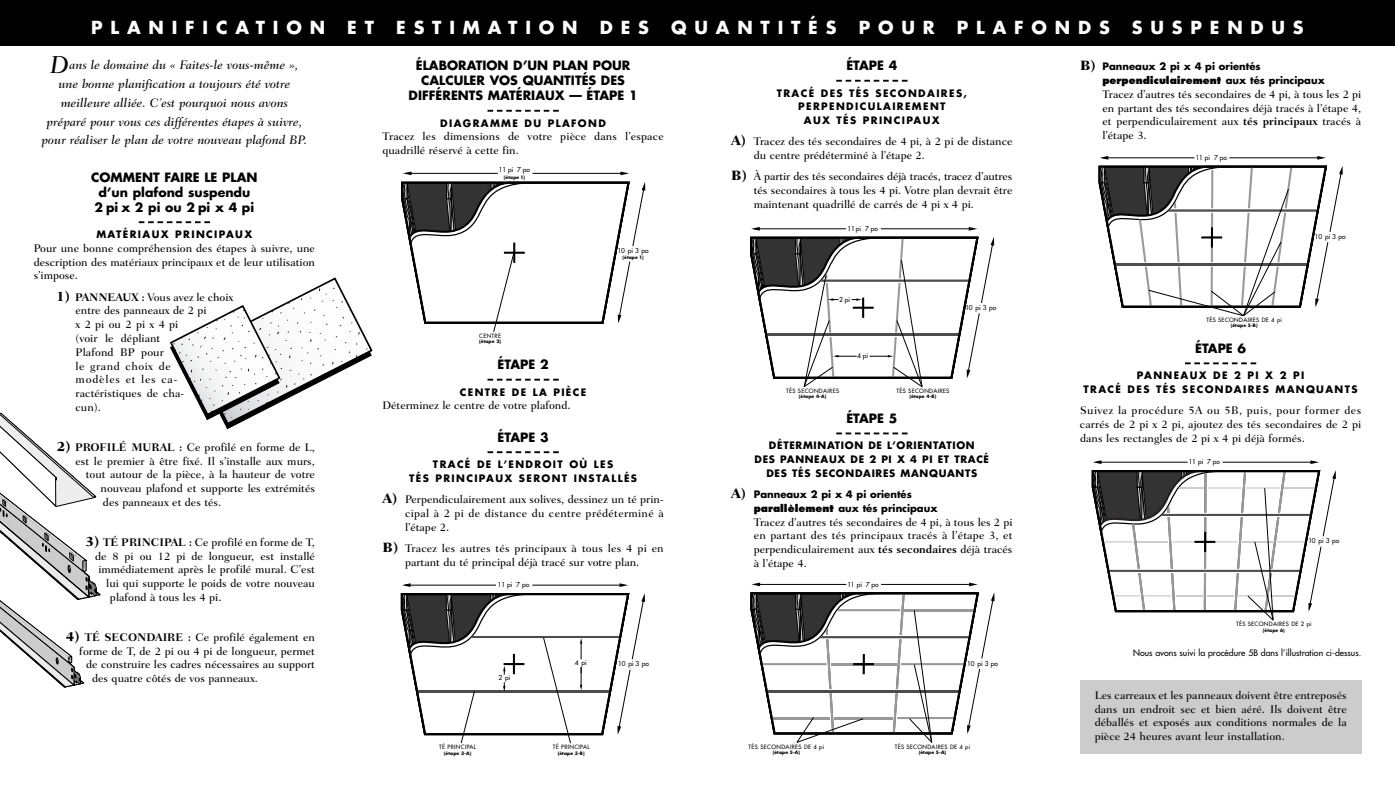
<style>
.page{position:relative;width:1395px;height:788px;background:#fff}
.page>*{position:absolute;margin:0;border:0;box-sizing:border-box;transform-origin:0 0}
.t1{font:700 17.5px "Futura";letter-spacing:.445em;color:#fff}
.t2{font:italic 500 12.5px/18.8px "Fairfield LH";color:#000;text-align:center}
.t3{font:700 12.5px/15px "Futura";color:#000;text-align:center}
.t4{font:500 11.25px/13.8px "Fairfield LH";color:#000;text-align:justify}
.t5{font:700 10px/13.8px "Futura";letter-spacing:.135em;color:#000;text-align:center}
.t6{font:700 10px/13.8px "Futura";color:#000}
.t7{font:700 10px/13.8px "Futura";letter-spacing:.07em;color:#000;text-align:center}
.t8{font:8.75px "Futura";color:#000}
.t9{font:6.62px "Futura";color:#000}
.t10{font:5.75px "Futura";letter-spacing:.06em;color:#000}
.t11{font:700 4.5px "Futura";letter-spacing:.02em;color:#000}
.s1{font-size:25px}
.s2{font-weight:800;font-size:13.75px}
.s3{font-weight:700}
.s4{font-family:"Fairfield LH";font-weight:800;font-size:13.75px}
.s5{font-weight:800}
</style>
<div class="page">
<svg style="left:1091px;top:460px;width:245px;height:160px"></svg>
<div style="left:1080px;top:680px;width:281px;height:74px;background:#ccc"></div>
<div style="left:0;top:0;width:1395px;height:45px;background:#000"></div>
<svg style="left:139px;top:221px;width:71px;height:2px"></svg>
<svg style="left:0;top:412px;width:100px;height:275px"></svg>
<svg style="left:169px;top:277px;width:204px;height:153px"></svg>
<svg style="left:488px;top:110px;width:71px;height:2px"></svg>
<svg style="left:488px;top:378px;width:71px;height:2px"></svg>
<svg style="left:488px;top:451px;width:71px;height:2px"></svg>
<svg style="left:836px;top:80px;width:72px;height:2px"></svg>
<svg style="left:836px;top:432px;width:72px;height:2px"></svg>
<svg style="left:1185px;top:362px;width:71px;height:2px"></svg>
<svg style="left:401px;top:171px;width:244px;height:161px"></svg>
<svg style="left:400px;top:583px;width:245px;height:160px"></svg>
<hr style="left:513px;top:653px;width:2px;height:21px;background:#000">
<hr style="left:504px;top:663px;width:20px;height:2px;background:#000">
<svg style="left:750px;top:227px;width:244px;height:160px"></svg>
<svg style="left:1098px;top:156px;width:245px;height:160px"></svg>
<svg style="left:750px;top:582px;width:245px;height:161px"></svg>
<h1 class="t1" style="left:91px;top:19px;width:235px">PLANIFICATION</h1>
<h1 class="t1" style="left:347px;top:19px;width:28px">E T</h1>
<h1 class="t1" style="left:396px;top:19px;width:183px">ESTIMATION</h1>
<h1 class="t1" style="left:600px;top:19px;width:51px">DES</h1>
<h1 class="t1" style="left:671px;top:19px;width:167px">QUANTITÉS</h1>
<h1 class="t1" style="left:859px;top:19px;width:78px">POUR</h1>
<h1 class="t1" style="left:957px;top:19px;width:154px">PLAFONDS</h1>
<h1 class="t1" style="left:1132px;top:19px;width:173px">SUSPENDUS</h1>
<p class="t3" style="left:409px;top:59px;width:230px">ÉLABORATION D’UN PLAN POUR<br>CALCULER VOS QUANTITÉS DES<br>DIFFÉRENTS MATÉRIAUX — ÉTAPE 1</p>
<p class="t5" style="left:440px;top:117px;width:167px">DIAGRAMME DU PLAFOND</p>
<p class="t4" style="left:382px;top:131px;width:283px">Tracez les dimensions de votre pièce dans l’espace quadrillé réservé à cette fin.</p>
<p class="t2" style="left:41px;top:57px;width:267px"><span class="s1">D</span>ans le domaine du « Faites-le vous-même », une bonne planification a toujours été votre meilleure alliée. C’est pourquoi nous avons préparé pour vous ces différentes étapes à suivre, pour réaliser le plan de votre nouveau plafond BP.</p>
<p class="t3" style="left:91px;top:171px;width:168px">COMMENT FAIRE LE PLAN d’un plafond suspendu<br>2pix 2 pi ou 2pi x 4 pi</p>
<p class="t5" style="left:96px;top:228px;width:157px">MATÉRIAUX PRINCIPAUX</p>
<p class="t4" style="left:34px;top:242px;width:283px">Pour une bonne compréhension des étapes à suivre, une description des matériaux principaux et de leur utilisation s’impose.</p>
<p class="t4" style="left:76px;top:291px;width:159px;text-align:left;text-indent:-19px"><span class="s2">1)</span> <span class="s3">PANNEAUX :</span> Vous avez le choix entre des panneaux de 2 pi x2piou2pix4pi<br>(voir le dépliant<br>Plafond BP pour<br>le grand choix de<br>modèles et les ca&shy;ractéristiques de cha-<br>cun).</p>
<p class="t4" style="left:57px;top:441px;width:260px"><span class="s2">2)</span> <span class="s3">PROFILÉ MURAL :</span> Ce profilé en forme de L,</p>
<p class="t4" style="left:76px;top:455px;width:241px">est le premier à être fixé. Il s’installe aux murs,</p>
<p class="t4" style="left:86px;top:468px;width:231px">tout autour de la pièce, à la hauteur de votre</p>
<p class="t4" style="left:101px;top:482px;width:216px">nouveau plafond et supporte les extrémités</p>
<p class="t4" style="left:103px;top:496px;width:120px">des panneaux et des tés.</p>
<p class="t4" style="left:85px;top:536px;width:231px"><span class="s2">3)</span> <span class="s3">TÉ PRINCIPAL :</span> Ce profilé en forme de T,</p>
<p class="t4" style="left:95px;top:550px;width:221px">de 8 pi ou 12 pi de longueur, est installé</p>
<p class="t4" style="left:98px;top:563px;width:218px">immédiatement après le profilé mural. C’est</p>
<p class="t4" style="left:106px;top:577px;width:210px">lui qui supporte le poids de votre nouveau</p>
<p class="t4" style="left:110px;top:591px;width:113px">plafond à tous les 4 pi.</p>
<p class="t4" style="left:66px;top:631px;width:251px"><span class="s2">4)</span> <span class="s3">TÉ SECONDAIRE :</span> Ce profilé également en</p>
<p class="t4" style="left:79px;top:645px;width:237px">forme de T, de 2 pi ou 4 pi de longueur, permet</p>
<p class="t4" style="left:86px;top:658px;width:230px">de construire les cadres nécessaires au support</p>
<p class="t4" style="left:92px;top:672px;width:167px">des quatre côtés de vos panneaux.</p>
<p class="t3" style="left:846px;top:59px;width:52px">ÉTAPE 4</p>
<p class="t5" style="left:777px;top:87px;width:192px">TRACÉ DES TÉS SECONDAIRES,<br>PERPENDICULAIREMENT<br>AUX TÉS PRINCIPAUX</p>
<p class="t4" style="left:754px;top:136px;width:260px;text-indent:-23px"><span class="s2">A)</span> Tracez des tés secondaires de 4 pi, à 2 pi de distance du centre prédéterminé à l’étape 2.</p>
<p class="t4" style="left:754px;top:171px;width:260px;text-indent:-23px"><span class="s2">B)</span> À partir des tés secondaires déjà tracés, tracez d’autres tés secondaires à tous les 4 pi. Votre plan devrait être maintenant quadrillé de carrés de 4 pi x 4 pi.</p>
<p class="t6" style="left:1102px;top:61px;width:224px;text-indent:-22px"><span class="s4">B)</span> Panneaux 2 pi x 4 pi orientés <span class="s5">perpendiculairement</span> aux tés principaux</p>
<p class="t4" style="left:1102px;top:88px;width:260px">Tracez d’autres tés secondaires de 4 pi, à tous les 2 pi en partant des tés secondaires déjà tracés à l’étape 4, et perpendiculairement aux <span class="s3">tés principaux</span> tracés à l’étape 3.</p>
<p class="t9" style="left:1196px;top:154px;width:33px">11 pi 7 po</p>
<p class="t9" style="left:499px;top:166px;width:33px">11 pi 7 po</p>
<p class="t11" style="left:504px;top:175px;width:23px">(étape 1)</p>
<p class="t9" style="left:848px;top:225px;width:32px">11 pi 7 po</p>
<p class="t9" style="left:1315px;top:233px;width:32px">10 pi 3 po</p>
<p class="t9" style="left:618px;top:247px;width:32px">10 pi 3 po</p>
<p class="t11" style="left:623px;top:255px;width:23px">(étape 1)</p>
<p class="t9" style="left:839px;top:296px;width:13px">2 pi</p>
<p class="t9" style="left:965px;top:304px;width:32px">10 pi 3 po</p>
<p class="t10" style="left:1206px;top:317px;width:77px">TÉS SECONDAIRES DE 4 pi</p>
<p class="t11" style="left:1231px;top:323px;width:28px">(étape 5-B)</p>
<p class="t10" style="left:479px;top:333px;width:23px">CENTRE</p>
<p class="t11" style="left:479px;top:339px;width:23px">(étape 2)</p>
<p class="t3" style="left:1195px;top:342px;width:52px">ÉTAPE 6</p>
<p class="t5" style="left:1084px;top:369px;width:276px">PANNEAUX DE 2 PI X 2 PI<br>TRACÉ DES TÉS SECONDAIRES MANQUANTS</p>
<p class="t4" style="left:1080px;top:404px;width:283px">Suivez la procédure 5A ou 5B, puis, pour former des carrés de 2 pi x 2 pi, ajoutez des tés secondaires de 2 pi dans les rectangles de 2 pi x 4 pi déjà formés.</p>
<p class="t9" style="left:857px;top:352px;width:12px">4 pi</p>
<p class="t3" style="left:498px;top:358px;width:52px">ÉTAPE 2</p>
<p class="t5" style="left:460px;top:386px;width:128px">CENTRE DE LA PIÈCE</p>
<p class="t4" style="left:382px;top:399px;width:190px">Déterminez le centre de votre plafond.</p>
<p class="t3" style="left:498px;top:431px;width:52px">ÉTAPE 3</p>
<p class="t5" style="left:409px;top:458px;width:229px">TRACÉ DE L’ENDROIT OÙ LES<br>TÉS PRINCIPAUX SERONT INSTALLÉS</p>
<p class="t4" style="left:405px;top:493px;width:260px;text-indent:-23px"><span class="s2">A)</span> Perpendiculairement aux solives, dessinez un té prin&shy;cipal à 2 pi de distance du centre prédéterminé à l’étape 2.</p>
<p class="t4" style="left:382px;top:542px;width:283px;text-align:center"><span class="s2">B)</span> Tracez les autres tés principaux à tous les 4 pi en partant du té principal déjà tracé sur votre plan.</p>
<p class="t10" style="left:786px;top:388px;width:54px">TÉS SECONDAIRES</p>
<p class="t11" style="left:799px;top:394px;width:29px">(étape 4-A)</p>
<p class="t10" style="left:896px;top:388px;width:54px">TÉS SECONDAIRES</p>
<p class="t11" style="left:909px;top:394px;width:28px">(étape 4-B)</p>
<p class="t3" style="left:846px;top:412px;width:53px">ÉTAPE 5</p>
<p class="t7" style="left:755px;top:439px;width:236px">DÉTERMINATION DE L’ORIENTATION<br>DES PANNEAUX DE 2 PI X 4 PI ET TRACÉ<br>DES TÉS SECONDAIRES MANQUANTS</p>
<p class="t6" style="left:754px;top:488px;width:185px;text-indent:-22px"><span class="s4">A)</span> Panneaux 2 pi x 4 pi orientés <span class="s5">parallèlement</span> aux tés principaux</p>
<p class="t4" style="left:754px;top:516px;width:260px">Tracez d’autres tés secondaires de 4 pi, à tous les 2 pi en partant des tés principaux tracés à l’étape 3, et perpendiculairement aux <span class="s3">tés secondaires</span> déjà tracés à l’étape 4.</p>
<p class="t9" style="left:1189px;top:458px;width:33px">11 pi 7 po</p>
<p class="t9" style="left:1308px;top:537px;width:32px">10 pi 3 po</p>
<p class="t9" style="left:848px;top:580px;width:33px">11 pi 7 po</p>
<p class="t9" style="left:498px;top:581px;width:33px">11 pi 7 po</p>
<p class="t10" style="left:1236px;top:621px;width:77px">TÉS SECONDAIRES DE 2 pi</p>
<p class="t11" style="left:1263px;top:628px;width:23px">(étape 6)</p>
<p class="t8" style="left:1133px;top:648px;width:230px">Nous avons suivi la procédure 5B dans l’illustration ci-dessus.</p>
<p class="t9" style="left:575px;top:659px;width:14px">4 pi</p>
<p class="t9" style="left:967px;top:659px;width:32px">10 pi 3 po</p>
<p class="t9" style="left:618px;top:660px;width:32px">10 pi 3 po</p>
<p class="t9" style="left:498px;top:674px;width:14px">2 pi</p>
<p class="t10" style="left:439px;top:744px;width:38px">TÉ PRINCIPAL</p>
<p class="t11" style="left:444px;top:751px;width:29px">(étape 3-A)</p>
<p class="t10" style="left:553px;top:744px;width:38px">TÉ PRINCIPAL</p>
<p class="t11" style="left:558px;top:751px;width:28px">(étape 3-B)</p>
<p class="t10" style="left:749px;top:743px;width:77px">TÉS SECONDAIRES DE 4 pi</p>
<p class="t11" style="left:773px;top:750px;width:29px">(étape 5-A)</p>
<p class="t10" style="left:895px;top:743px;width:77px">TÉS SECONDAIRES DE 4 pi</p>
<p class="t11" style="left:919px;top:750px;width:29px">(étape 5-A)</p>
<p class="t4" style="left:1095px;top:689px;width:253px">Les carreaux et les panneaux doivent être entreposés dans un endroit sec et bien aéré. Ils doivent être déballés et exposés aux conditions normales de la pièce 24 heures avant leur installation.</p>
</div>
